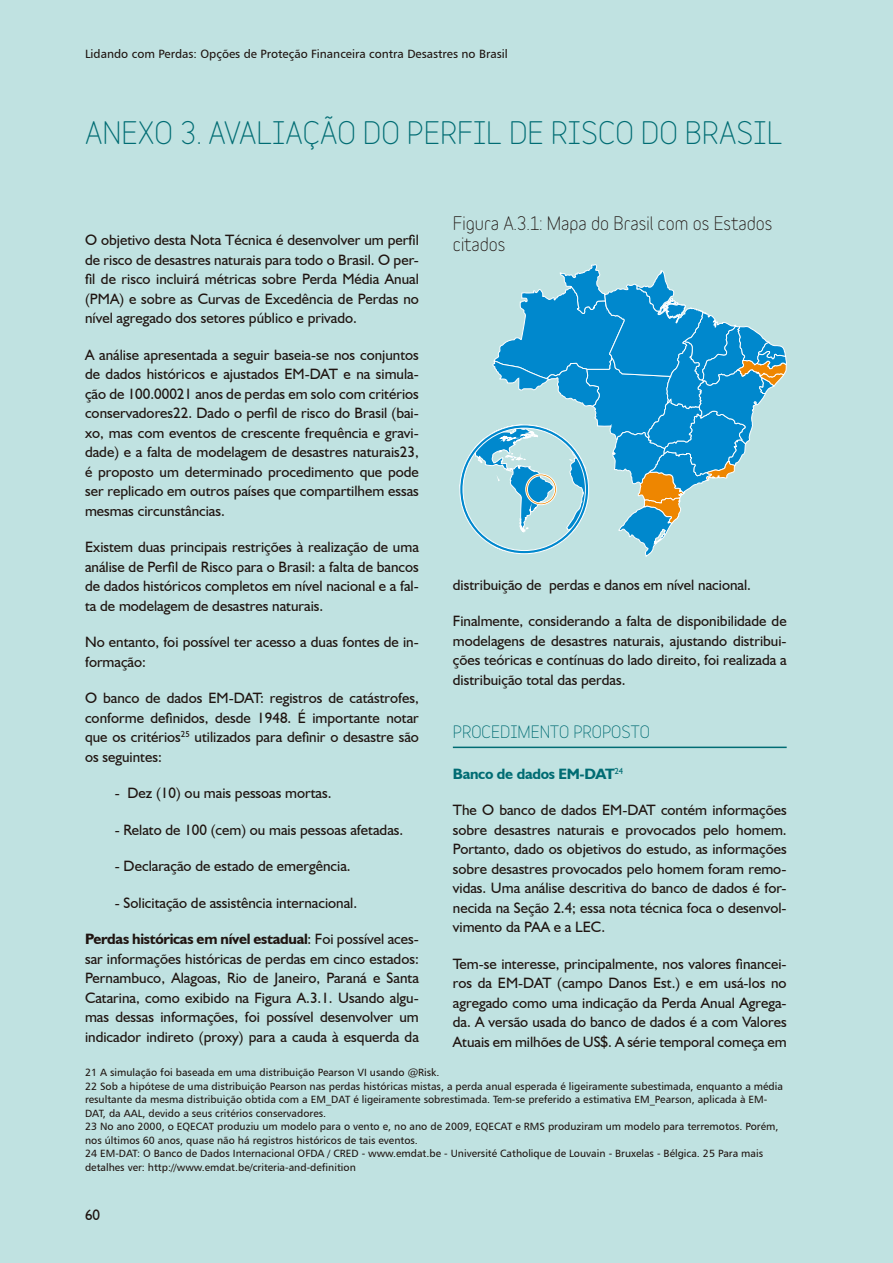
<style>
.page{position:relative;width:893px;height:1263px;background:#c0e2e1}
.page>*{position:absolute;margin:0;border:0;box-sizing:border-box;transform-origin:0 0}
.t1{font:30px "Variable";color:#006c73}
.t2{font:18px/21.6px "Variable";color:#1f1410}
.t3{font:16.5px "Variable";color:#006c73}
.t4{font:15px/19.5px "Humanist 521 BT";color:#1f1410;text-align:justify}
.t5{font:700 15px "Humanist 521 BT";letter-spacing:-.02em;color:#006c73}
.t6{font:12px "Humanist 777 BT Roman B";color:#1f1410}
.t7{font:10.5px/13.5px "Humanist 777 BT Roman B";color:#1f1410}
.s1{font-weight:700}
</style>
<div class="page">
<hr style="left:453px;top:747px;width:334px;height:1px;background:#006c73">
<svg style="left:459px;top:264px;width:328px;height:293px"></svg>
<p class="t6" style="left:85px;top:46px;width:424px">Lidando com Perdas: Opções de Proteção Financeira contra Desastres no Brasil</p>
<h1 class="t1" style="left:85px;top:109px;width:699px">ANEXO 3. AVALIAÇÃO DO PERFIL DE RISCO DO BRASIL</h1>
<p class="t2" style="left:453px;top:210px;width:321px">Figura A.3.1: Mapa do Brasil com os Estados citados</p>
<p class="t4" style="left:85px;top:230px;width:335px">O objetivo desta Nota Técnica é desenvolver um perfil de risco de desastres naturais para todo o Brasil. O per&shy;fil de risco incluirá métricas sobre Perda Média Anual (PMA) e sobre as Curvas de Excedência de Perdas no nível agregado dos setores público e privado.</p>
<p class="t4" style="left:85px;top:345px;width:335px">A análise apresentada a seguir baseia-se nos conjuntos de dados históricos e ajustados EM-DAT e na simula&shy;ção de 100.00021 anos de perdas em solo com critérios conservadores22. Dado o perfil de risco do Brasil (bai&shy;xo, mas com eventos de crescente frequência e gravi&shy;dade) e a falta de modelagem de desastres naturais23, é proposto um determinado procedimento que pode ser replicado em outros países que compartilhem essas mesmas circunstâncias.</p>
<p class="t4" style="left:85px;top:537px;width:335px">Existem duas principais restrições à realização de uma análise de Perfil de Risco para o Brasil: a falta de bancos de dados históricos completos em nível nacional e a fal&shy;ta de modelagem de desastres naturais.</p>
<p class="t4" style="left:85px;top:632px;width:335px">No entanto, foi possível ter acesso a duas fontes de in&shy;formação:</p>
<p class="t4" style="left:85px;top:688px;width:335px">O banco de dados EM-DAT: registros de catástrofes, conforme definidos, desde 1948. É importante notar que os critérios<sup>25</sup> utilizados para definir o desastre são os seguintes:</p>
<p class="t4" style="left:115px;top:783px;width:218px">- Dez (10) ou mais pessoas mortas.</p>
<p class="t4" style="left:115px;top:820px;width:290px">- Relato de 100 (cem) ou mais pessoas afetadas.</p>
<p class="t4" style="left:115px;top:856px;width:237px">- Declaração de estado de emergência.</p>
<p class="t4" style="left:115px;top:893px;width:244px">- Solicitação de assistência internacional.</p>
<p class="t4" style="left:85px;top:929px;width:335px"><span class="s1">Perdas históricas em nível estadual</span>: Foi possível aces&shy;sar informações históricas de perdas em cinco estados:<br>Pernambuco, Alagoas, Rio de Janeiro, Paraná e Santa Catarina, como exibido na Figura A.3.1. Usando algu&shy;mas dessas informações, foi possível desenvolver um indicador indireto (proxy) para a cauda à esquerda da</p>
<p class="t4" style="left:453px;top:575px;width:300px">distribuição de perdas e danos em nível nacional.</p>
<p class="t4" style="left:453px;top:611px;width:335px">Finalmente, considerando a falta de disponibilidade de modelagens de desastres naturais, ajustando distribui&shy;ções teóricas e contínuas do lado direito, foi realizada a distribuição total das perdas.</p>
<p class="t3" style="left:453px;top:719px;width:199px">PROCEDIMENTO PROPOSTO</p>
<p class="t5" style="left:453px;top:764px;width:172px">Banco de dados EM-DAT<sup>24</sup></p>
<p class="t4" style="left:453px;top:800px;width:335px">The O banco de dados EM-DAT contém informações sobre desastres naturais e provocados pelo homem.<br>Portanto, dado os objetivos do estudo, as informações sobre desastres provocados pelo homem foram remo&shy;vidas. Uma análise descritiva do banco de dados é for&shy;necida na Seção 2.4; essa nota técnica foca o desenvol&shy;vimento da PAA e a LEC.</p>
<p class="t4" style="left:453px;top:954px;width:335px">Tem-se interesse, principalmente, nos valores financei&shy;ros da EM-DAT (campo Danos Est.) e em usá-los no agregado como uma indicação da Perda Anual Agrega&shy;da. A versão usada do banco de dados é a com Valores Atuais em milhões de US$. A série temporal começa em</p>
<p class="t7" style="left:85px;top:1065px;width:699px">21 A simulação foi baseada em uma distribuição Pearson VI usando @Risk.<br>22 Sob a hipótese de uma distribuição Pearson nas perdas históricas mistas, a perda anual esperada é ligeiramente subestimada, enquanto a média resultante da mesma distribuição obtida com a EM_DAT é ligeiramente sobrestimada. Tem-se preferido a estimativa EM_Pearson, aplicada à EM-DAT, da AAL, devido a seus critérios conservadores.<br>23 No ano 2000, o EQECAT produziu um modelo para o vento e, no ano de 2009, EQECAT e RMS produziram um modelo para terremotos. Porém, nos últimos 60 anos, quase não há registros históricos de tais eventos.<br>24 EM-DAT: O Banco de Dados Internacional OFDA / CRED - www.emdat.be - Université Catholique de Louvain - Bruxelas - Bélgica. 25 Para mais detalhes ver: http://www.emdat.be/criteria-and-definition</p>
<p class="t4" style="left:85px;top:1205px;width:17px">60</p>
</div>
